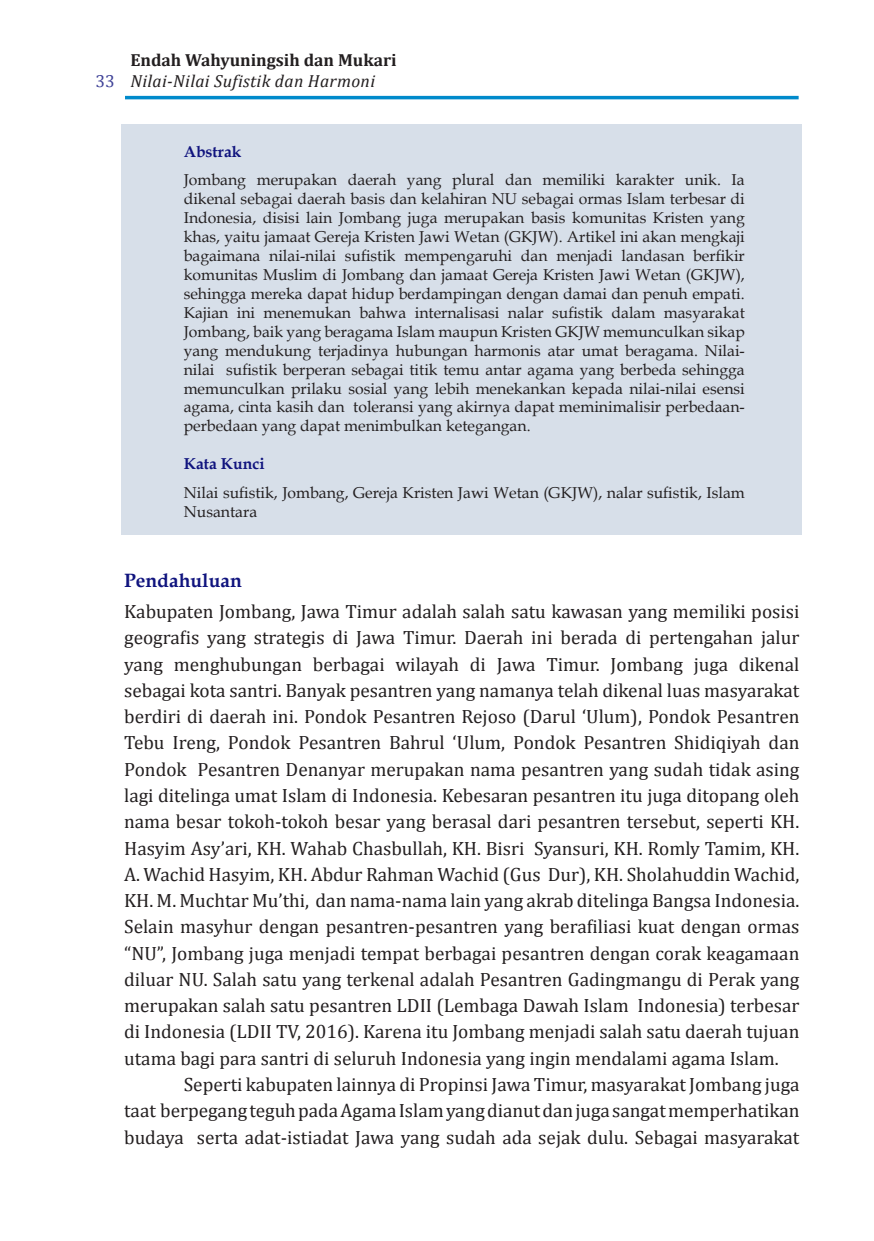
<style>
.page{position:relative;width:874px;height:1241px;background:#fff}
.page>*{position:absolute;margin:0;border:0;box-sizing:border-box;transform-origin:0 0}
.isi_awal{font:19.25px/26.2px "Cambria";color:#231f20;text-align:justify}
.isi{font:19.25px/26.2px "Cambria";color:#231f20;text-align:justify}
.SUB_BAB_1{font:700 19.25px "Book Antiqua";color:#10147e}
.t1{font:italic 17.5px "Cambria";letter-spacing:.02em;color:#231f20}
.t2{font:700 17.5px "Cambria";color:#231f20}
.t3{font:17.5px "Cambria";color:#404398}
.abstrak{font:15.75px/18.9px "Book Antiqua";color:#231f20;text-align:justify}
.abstrak-2{font:700 15.75px "Book Antiqua";color:#10147e}
</style>
<div class="page">
<hr style="left:125px;top:96px;width:673px;height:3px;background:#008acb">
<div style="left:121px;top:124px;width:680px;height:411px;background:#d7dfe9"></div>
<p class="t3" style="left:95px;top:71px;width:21px">33</p>
<p class="t2" style="left:130px;top:48px;width:268px">Endah Wahyuningsih dan Mukari</p>
<p class="t1" style="left:130px;top:69px;width:246px">Nilai-Nilai Sufistik dan Harmoni</p>
<p class="abstrak-2" style="left:184px;top:140px;width:59px">Abstrak</p>
<p class="abstrak" style="left:184px;top:170px;width:562px">Jombang merupakan daerah yang plural dan memiliki karakter unik. Ia dikenal sebagai daerah basis dan kelahiran NU sebagai ormas Islam terbesar di Indonesia, disisi lain Jombang juga merupakan basis komunitas Kristen yang khas, yaitu jamaat Gereja Kristen Jawi Wetan (GKJW). Artikel ini akan mengkaji bagaimana nilai-nilai sufistik mempengaruhi dan menjadi landasan berfikir komunitas Muslim di Jombang dan jamaat Gereja Kristen Jawi Wetan (GKJW), sehingga mereka dapat hidup berdampingan dengan damai dan penuh empati.<br>Kajian ini menemukan bahwa internalisasi nalar sufistik dalam masyarakat Jombang, baik yang beragama Islam maupun Kristen GKJW memunculkan sikap yang mendukung terjadinya hubungan harmonis atar umat beragama. Nilai&shy;nilai sufistik berperan sebagai titik temu antar agama yang berbeda sehingga memunculkan prilaku sosial yang lebih menekankan kepada nilai-nilai esensi agama, cinta kasih dan toleransi yang akirnya dapat meminimalisir perbedaan&shy;perbedaan yang dapat menimbulkan ketegangan.</p>
<p class="abstrak-2" style="left:184px;top:453px;width:82px">Kata Kunci</p>
<p class="abstrak" style="left:184px;top:483px;width:562px">Nilai sufistik, Jombang, Gereja Kristen Jawi Wetan (GKJW), nalar sufistik, Islam<br>Nusantara</p>
<p class="SUB_BAB_1" style="left:124px;top:567px;width:119px">Pendahuluan</p>
<p class="isi_awal" style="left:124px;top:598px;width:676px">Kabupaten Jombang, Jawa Timur adalah salah satu kawasan yang memiliki posisi geografis yang strategis di Jawa Timur. Daerah ini berada di pertengahan jalur yang menghubungan berbagai wilayah di Jawa Timur. Jombang juga dikenal sebagai kota santri. Banyak pesantren yang namanya telah dikenal luas masyarakat berdiri di daerah ini. Pondok Pesantren Rejoso (Darul ‘Ulum), Pondok Pesantren Tebu Ireng, Pondok Pesantren Bahrul ‘Ulum, Pondok Pesantren Shidiqiyah dan Pondok Pesantren Denanyar merupakan nama pesantren yang sudah tidak asing lagi ditelinga umat Islam di Indonesia. Kebesaran pesantren itu juga ditopang oleh nama besar tokoh-tokoh besar yang berasal dari pesantren tersebut, seperti KH.<br>Hasyim Asy’ari, KH. Wahab Chasbullah, KH. Bisri Syansuri, KH. Romly Tamim, KH.<br>A. Wachid Hasyim, KH. Abdur Rahman Wachid (Gus Dur), KH. Sholahuddin Wachid, KH. M. Muchtar Mu’thi, dan nama-nama lain yang akrab ditelinga Bangsa Indonesia.<br>Selain masyhur dengan pesantren-pesantren yang berafiliasi kuat dengan ormas “NU”, Jombang juga menjadi tempat berbagai pesantren dengan corak keagamaan diluar NU. Salah satu yang terkenal adalah Pesantren Gadingmangu di Perak yang merupakan salah satu pesantren LDII (Lembaga Dawah Islam Indonesia) terbesar di Indonesia (LDII TV, 2016). Karena itu Jombang menjadi salah satu daerah tujuan utama bagi para santri di seluruh Indonesia yang ingin mendalami agama Islam.</p>
<p class="isi" style="left:124px;top:1070px;width:676px;text-indent:60px">Seperti kabupaten lainnya di Propinsi Jawa Timur, masyarakat Jombang juga taat berpegang teguh pada Agama Islam yang dianut dan juga sangat memperhatikan budaya serta adat-istiadat Jawa yang sudah ada sejak dulu. Sebagai masyarakat</p>
</div>
